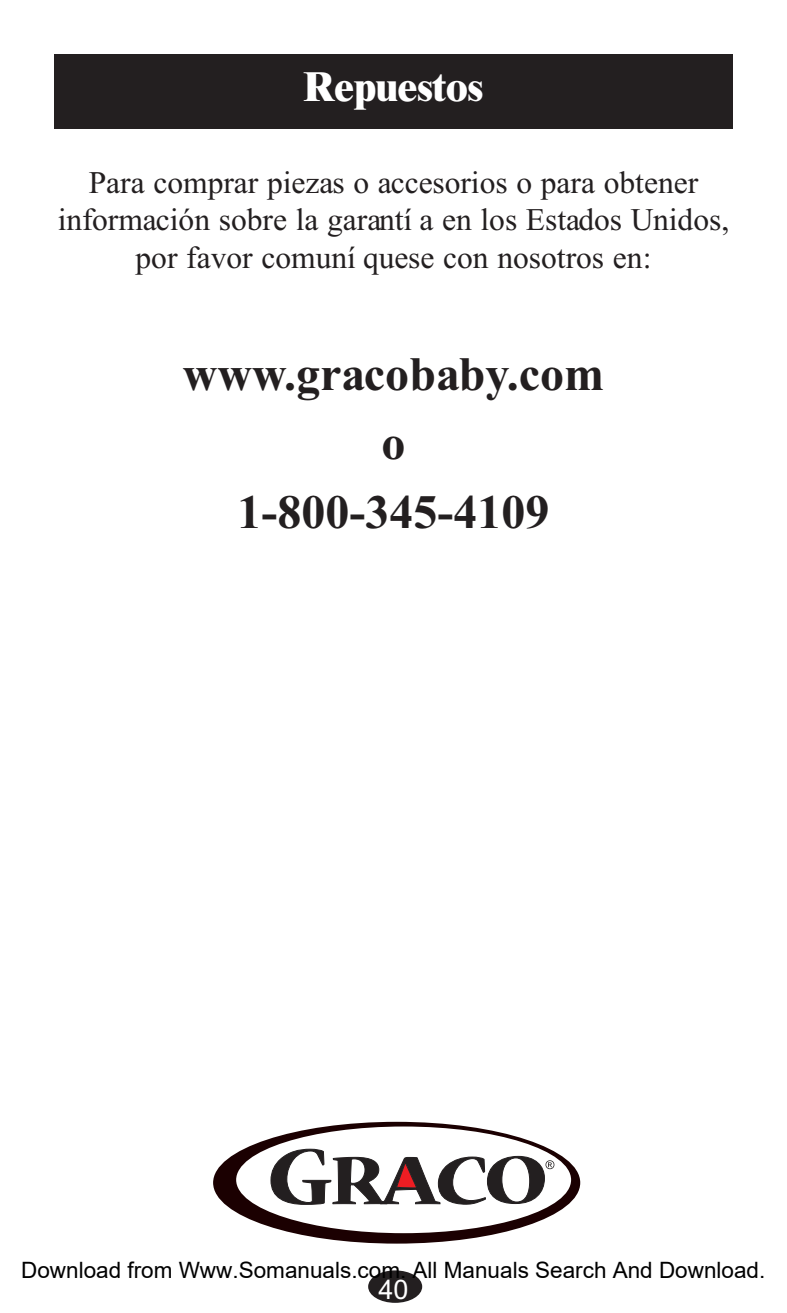
<style>
.page{position:relative;width:787px;height:1313px;background:#fff}
.page>*{position:absolute;margin:0;border:0;box-sizing:border-box;transform-origin:0 0}
.t1{font:700 48px/69px "Times New Roman";color:#231f20;text-align:center}
.t2{font:800 42px "Times New Roman";letter-spacing:-.015em;color:#fff}
.t3{font:31.5px/37.8px "Times New Roman";color:#231f20;text-align:center}
.t4{font:27px "Arial";color:#fff}
.t5{font:22.5px "Arial";color:#000}
</style>
<div class="page">
<div style="left:368px;top:1270px;width:54px;height:32px;background:#231f20;border-radius:50%"></div>
<div style="left:54px;top:54px;width:678px;height:74px;background:#231f20"></div>
<div style="left:213px;top:1121px;width:367px;height:122px;background:#1b0001;border-radius:50%"></div>
<div style="left:236px;top:1126px;width:335px;height:106px;background:#fff;border-radius:50%"></div>
<svg style="left:270px;top:1134px;width:284px;height:70px"></svg>
<h2 class="t2" style="left:303px;top:62px;width:182px">Repuestos</h2>
<p class="t3" style="left:58px;top:163px;width:672px">Para comprar piezas o accesorios o para obtener información sobre la garantí a en los Estados Unidos, por favor comuní quese con nosotros en:</p>
<h1 class="t1" style="left:183px;top:339px;width:422px">www.gracobaby.com o<br>1-800-345-4109</h1>
<p class="t5" style="left:21px;top:1257px;width:745px">Download from Www.Somanuals.com. All Manuals Search And Download.</p>
<p class="t4" style="left:378px;top:1273px;width:32px">40</p>
</div>
